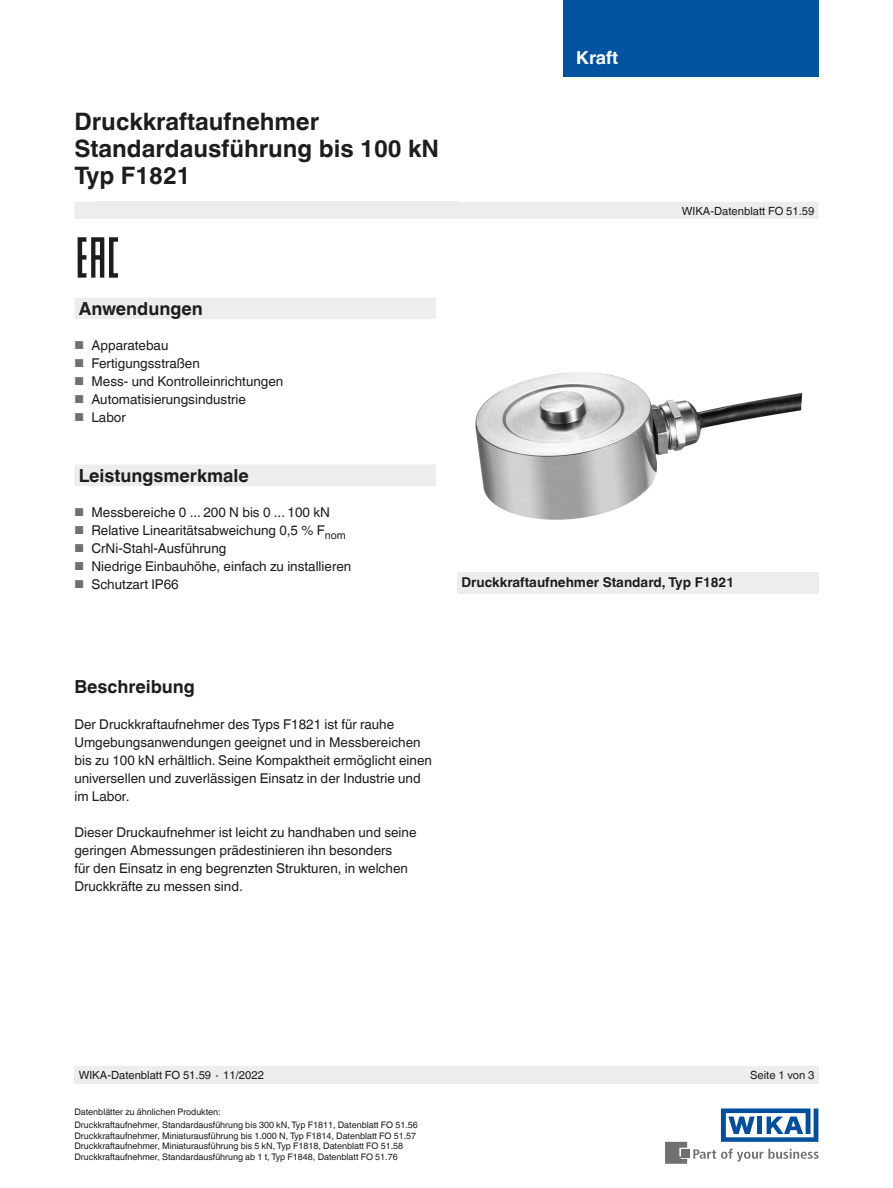
<style>
.page{position:relative;width:893px;height:1188px;background:#fff}
.page>*{position:absolute;margin:0;border:0;box-sizing:border-box;transform-origin:0 0}
.Headline{font:700 24px "Helvetica World";color:#1d1d1b}
.Subheadline1{font:700 18px "Helvetica World";color:#1d1d1b}
.t1{font:700 18px "Helvetica World";color:#fff}
.Running_text{font:13.5px/18px "Helvetica World";color:#1d1d1b}
.Subheadline2{font:700 13.5px "Helvetica World";color:#1d1d1b}
.t2{font:11.25px "Helvetica World";color:#1d1d1b}
.Footnotes{font:9px "Helvetica World";color:#1d1d1b}
.s1{font-size:11.55px;color:#70706f}
</style>
<div class="page">
<svg style="left:693px;top:1149px;width:126px;height:13px"></svg>
<div style="left:682px;top:1150px;width:8px;height:8px;background:#70706f"></div>
<svg style="left:665px;top:1142px;width:22px;height:22px"></svg>
<svg style="left:721px;top:1108px;width:97px;height:34px"></svg>
<div style="left:563px;top:0;width:256px;height:77px;background:#0053a1"></div>
<div style="left:74px;top:202px;width:745px;height:17px;background:#ededed"></div>
<div style="left:96px;top:202px;width:363px;height:17px;background:#ededed"></div>
<div style="left:74px;top:1066px;width:745px;height:18px;background:#ededed"></div>
<img style="left:475px;top:372px;width:328px;height:148px">
<svg style="left:78px;top:237px;width:40px;height:41px"></svg>
<svg style="left:74px;top:298px;width:362px;height:188px"></svg>
<div style="left:457px;top:572px;width:362px;height:21px;background:#ededed"></div>
<p class="Headline" style="left:74px;top:107px;width:246px">Druckkraftaufnehmer</p>
<p class="Headline" style="left:74px;top:134px;width:366px">Standardausführung bis 100 kN</p>
<p class="Headline" style="left:74px;top:161px;width:118px">Typ F1821</p>
<h2 class="t1" style="left:576px;top:47px;width:44px">Kraft</h2>
<p class="t2" style="left:682px;top:204px;width:134px">WIKA-Datenblatt FO 51.59</p>
<p class="Subheadline1" style="left:79px;top:298px;width:126px">Anwendungen</p>
<p class="Running_text" style="left:74px;top:336px;width:96px"><span class="s1">■</span> Apparatebau</p>
<p class="Running_text" style="left:74px;top:354px;width:127px"><span class="s1">■</span> Fertigungsstraßen</p>
<p class="Running_text" style="left:74px;top:372px;width:210px"><span class="s1">■</span> Mess- und Kontrolleinrichtungen</p>
<p class="Running_text" style="left:74px;top:390px;width:173px"><span class="s1">■</span> Automatisierungsindustrie</p>
<p class="Running_text" style="left:74px;top:408px;width:53px"><span class="s1">■</span> Labor</p>
<p class="Subheadline1" style="left:79px;top:465px;width:172px">Leistungsmerkmale</p>
<p class="Running_text" style="left:74px;top:503px;width:257px"><span class="s1">■</span> Messbereiche 0 ... 200 N bis 0 ... 100 kN</p>
<p class="Running_text" style="left:74px;top:521px;width:273px"><span class="s1">■</span> Relative Linearitätsabweichung 0,5 % F<sub>nom</sub></p>
<p class="Running_text" style="left:74px;top:539px;width:153px"><span class="s1">■</span> CrNi-Stahl-Ausführung</p>
<p class="Running_text" style="left:74px;top:557px;width:278px"><span class="s1">■</span> Niedrige Einbauhöhe, einfach zu installieren</p>
<p class="Running_text" style="left:74px;top:575px;width:106px"><span class="s1">■</span> Schutzart IP66</p>
<p class="Subheadline2" style="left:461px;top:575px;width:274px">Druckkraftaufnehmer Standard, Typ F1821</p>
<p class="Subheadline1" style="left:74px;top:676px;width:122px">Beschreibung</p>
<p class="Running_text" style="left:74px;top:716px;width:359px">Der Druckkraftaufnehmer des Typs F1821 ist für rauhe Umgebungsanwendungen geeignet und in Messbereichen bis zu 100 kN erhältlich. Seine Kompaktheit ermöglicht einen universellen und zuverlässigen Einsatz in der Industrie und im Labor.</p>
<p class="Running_text" style="left:74px;top:824px;width:344px">Dieser Druckaufnehmer ist leicht zu handhaben und seine geringen Abmessungen prädestinieren ihn besonders<br>für den Einsatz in eng begrenzten Strukturen, in welchen Druckkräfte zu messen sind.</p>
<p class="t2" style="left:79px;top:1068px;width:187px">WIKA-Datenblatt FO 51.59 ∙ 11/2022</p>
<p class="t2" style="left:750px;top:1068px;width:66px">Seite 1 von 3</p>
<p class="Footnotes" style="left:74px;top:1107px;width:148px">Datenblätter zu ähnlichen Produkten:</p>
<p class="Footnotes" style="left:74px;top:1120px;width:345px">Druckkraftaufnehmer, Standardausführung bis 300 kN, Typ F1811, Datenblatt FO 51.56</p>
<p class="Footnotes" style="left:74px;top:1131px;width:343px">Druckkraftaufnehmer, Miniaturausführung bis 1.000 N, Typ F1814, Datenblatt FO 51.57</p>
<p class="Footnotes" style="left:74px;top:1141px;width:330px">Druckkraftaufnehmer, Miniaturausführung bis 5 kN, Typ F1818, Datenblatt FO 51.58</p>
<p class="Footnotes" style="left:74px;top:1152px;width:325px">Druckkraftaufnehmer, Standardausführung ab 1 t, Typ F1848, Datenblatt FO 51.76</p>
</div>
